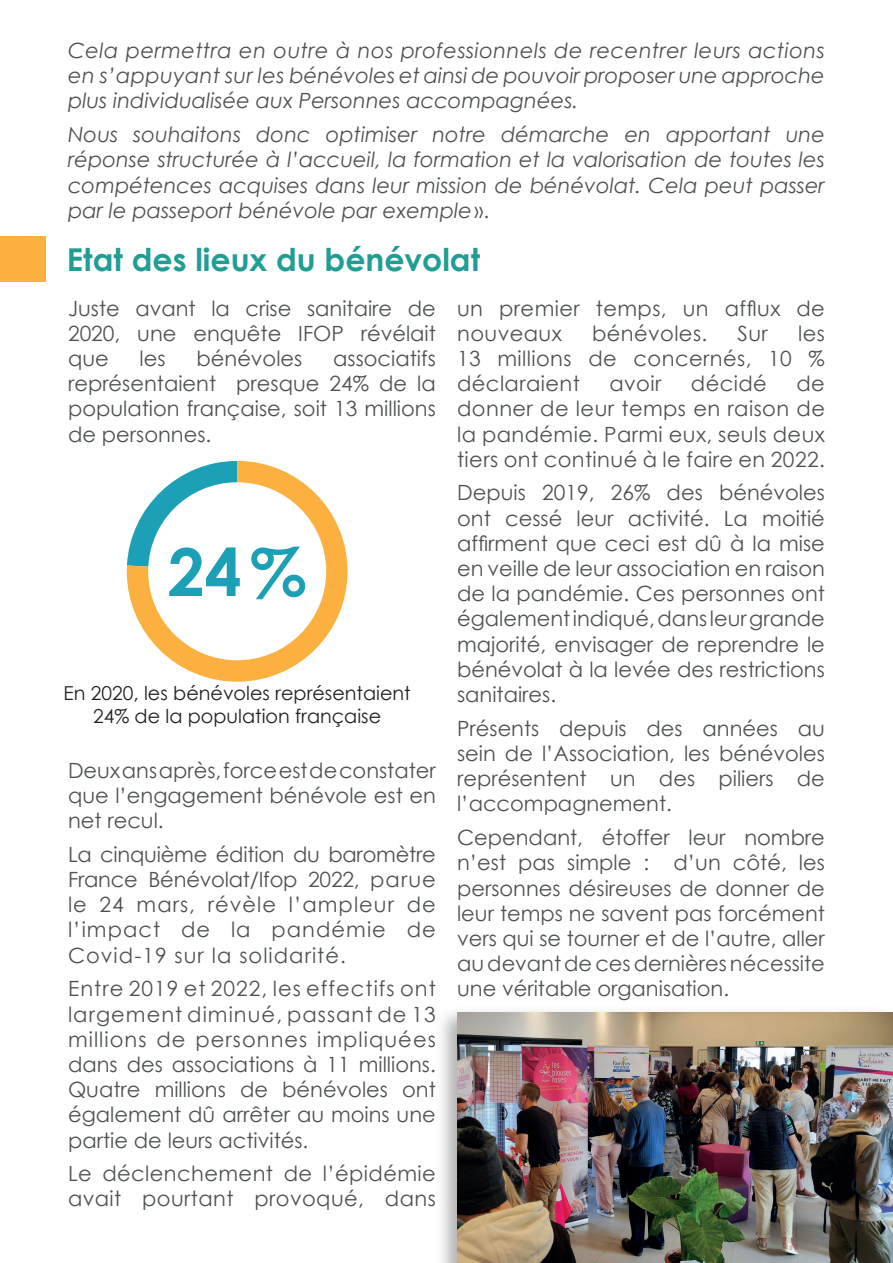
<style>
.page{position:relative;width:893px;height:1263px;background:#fff}
.page>*{position:absolute;margin:0;border:0;box-sizing:border-box;transform-origin:0 0}
.t1{font:700 66px "Century Gothic";color:#1ca0b6}
.t2{font:700 31.5px "Century Gothic";color:#209d94}
.t3{font:21px/25.2px "Century Gothic";color:#4e5152;text-align:justify}
.t4{font:italic 21px/25.2px "Century Gothic";color:#4e5152;text-align:justify}
.t5{font:21px/25.2px "Century Gothic";letter-spacing:.02em;color:#4e5152}
.t6{font:19.2px/23.1px "Century Gothic";color:#231f20;text-align:center}
.s1{font-style:normal}
</style>
<div class="page">
<svg style="left:127px;top:461px;width:99px;height:99px"></svg>
<svg style="left:127px;top:461px;width:221px;height:221px;background:#c7ae60"></svg>
<div style="left:148px;top:482px;width:178px;height:178px;background:#fff;border-radius:50%"></div>
<div style="left:0;top:236px;width:46px;height:46px;background:#fbb03f"></div>
<div style="left:435px;top:1005px;width:458px;height:258px;background:#231f20;opacity:.35"></div>
<img style="left:457px;top:1012px;width:436px;height:251px">
<p class="t4" style="left:68px;top:38px;width:758px">Cela permettra en outre à nos professionnels de recentrer leurs actions en s’appuyant sur les bénévoles et ainsi de pouvoir proposer une approche plus individualisée aux Personnes accompagnées.</p>
<p class="t4" style="left:68px;top:122px;width:758px">Nous souhaitons donc optimiser notre démarche en apportant une réponse structurée à l’accueil, la formation et la valorisation de toutes les compétences acquises dans leur mission de bénévolat. Cela peut passer par le passeport bénévole par exemple<span class="s1">».</span></p>
<h2 class="t2" style="left:67px;top:235px;width:415px">Etat des lieux du bénévolat</h2>
<p class="t3" style="left:68px;top:295px;width:369px">Juste avant la crise sanitaire de 2020, une enquête IFOP révélait que</p>
<p class="t3" style="left:140px;top:345px;width:27px">les</p>
<p class="t3" style="left:197px;top:345px;width:107px">bénévoles</p>
<p class="t3" style="left:68px;top:345px;width:369px;text-indent:265px">associatifs représentaient presque 24% de la population française, soit 13 millions de personnes.</p>
<h1 class="t1" style="left:168px;top:522px;width:140px">24%</h1>
<p class="t6" style="left:64px;top:681px;width:349px">En 2020, les bénévoles représentaient<br>24% de la population française</p>
<p class="t3" style="left:68px;top:757px;width:369px">Deux ans après, force est de constater que l’engagement bénévole est en net recul.</p>
<p class="t3" style="left:68px;top:841px;width:369px">La cinquième édition du baromètre France Bénévolat/Ifop 2022, parue le 24 mars, révèle l’ampleur de l’impact de la pandémie de Covid-19 sur la solidarité.</p>
<p class="t3" style="left:68px;top:976px;width:369px">Entre 2019 et 2022, les effectifs ont largement diminué, passant de 13 millions de personnes impliquées dans des associations à 11 millions.<br>Quatre millions de bénévoles ont également dû arrêter au moins une partie de leurs activités.</p>
<p class="t5" style="left:68px;top:1161px;width:369px">Le déclenchement de l’épidémie avait pourtant provoqué, dans</p>
<p class="t5" style="left:457px;top:295px;width:369px">un premier temps, un afflux de nouveaux</p>
<p class="t5" style="left:592px;top:320px;width:117px">bénévoles.</p>
<p class="t3" style="left:738px;top:320px;width:32px">Sur</p>
<p class="t3" style="left:457px;top:320px;width:369px;text-indent:341px">les 13 millions de concernés, 10 % déclaraient</p>
<p class="t3" style="left:609px;top:371px;width:53px">avoir</p>
<p class="t3" style="left:691px;top:371px;width:77px">décidé</p>
<p class="t3" style="left:457px;top:371px;width:369px;text-indent:339px">de donner de leur temps en raison de la pandémie. Parmi eux, seuls deux tiers ont continué à le faire en 2022.</p>
<p class="t3" style="left:457px;top:480px;width:369px">Depuis 2019, 26% des bénévoles ont cessé leur activité. La moitié affirment que ceci est dû à la mise en veille de leur association en raison de la pandémie. Ces personnes ont également indiqué, dans leur grande majorité, envisager de reprendre le bénévolat à la levée des restrictions sanitaires.</p>
<p class="t3" style="left:457px;top:715px;width:369px">Présents depuis des années au sein de l’Association, les bénévoles représentent un des piliers de l’accompagnement.</p>
<p class="t3" style="left:457px;top:824px;width:369px">Cependant, étoffer leur nombre n’est pas simple : d’un côté, les personnes désireuses de donner de leur temps ne savent pas forcément vers qui se tourner et de l’autre, aller au devant de ces dernières nécessite une véritable organisation.</p>
</div>
